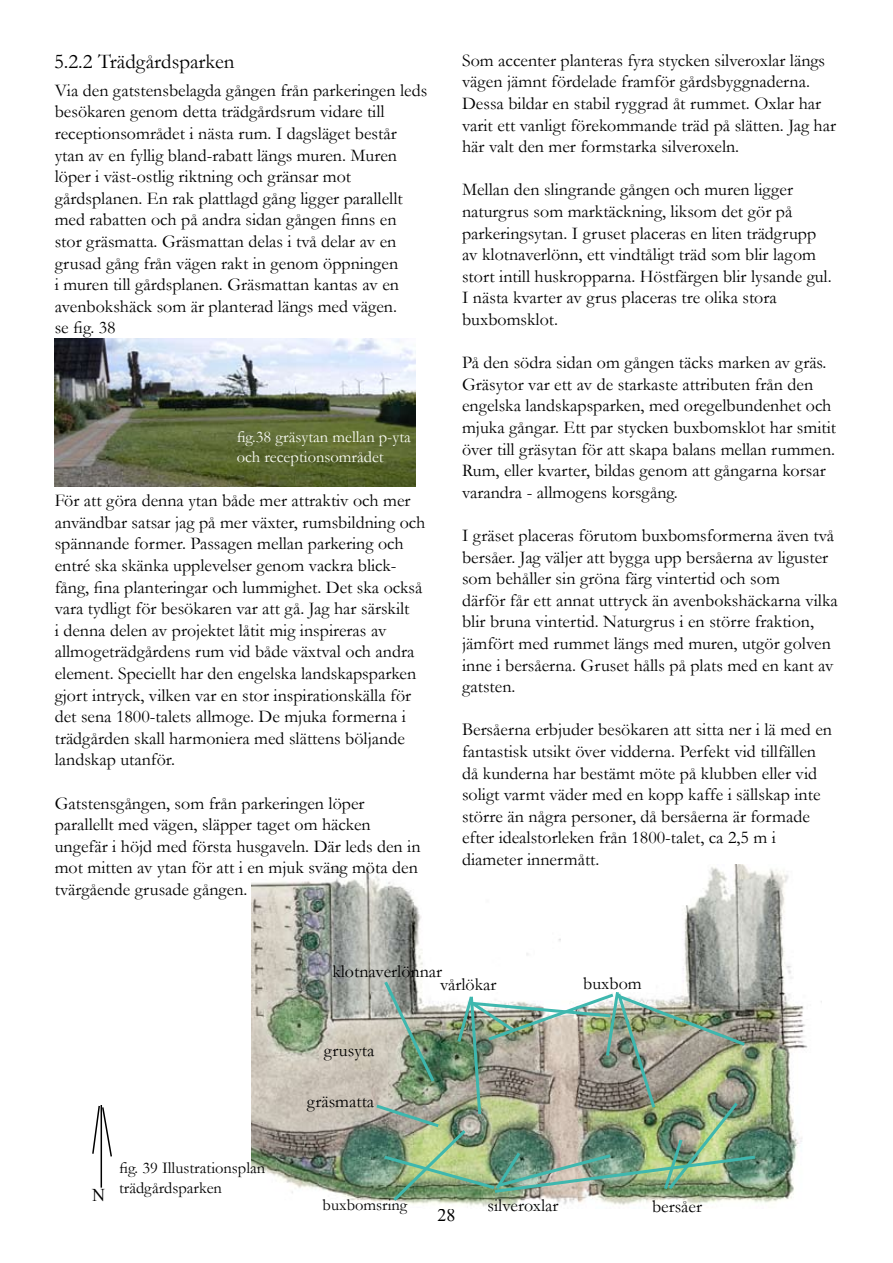
<style>
.page{position:relative;width:893px;height:1263px;background:#fff}
.page>*{position:absolute;margin:0;border:0;box-sizing:border-box;transform-origin:0 0}
.t1{font:21px "Garamond";color:#000}
.t2{font:18px/21.6px "Garamond";color:#000}
.t3{font:18px "Times New Roman";color:#000}
.t4{font:16.5px/19.8px "Garamond";color:#000}
.t5{font:16.5px/19.8px "Garamond";color:#fafcf4}
</style>
<div class="page">
<img style="left:252px;top:864px;width:556px;height:345px">
<img style="left:373px;top:978px;width:385px;height:226px">
<hr style="left:101px;top:1105px;width:1px;height:82px;background:#000">
<svg style="left:92px;top:1105px;width:20px;height:53px"></svg>
<img style="left:54px;top:339px;width:361px;height:147px">
<p class="t1" style="left:54px;top:47px;width:182px">5.2.2 Trädgårdsparken</p>
<p class="t2" style="left:55px;top:79px;width:374px">Via den gatstensbelagda gången från parkeringen leds besökaren genom detta trädgårdsrum vidare till receptionsområdet i nästa rum. I dagsläget består ytan av en fyllig bland-rabatt längs muren. Muren löper i väst-ostlig riktning och gränsar mot gårdsplanen. En rak plattlagd gång ligger parallellt med rabatten och på andra sidan gången finns en stor gräsmatta. Gräsmattan delas i två delar av en grusad gång från vägen rakt in genom öppningen<br>i muren till gårdsplanen. Gräsmattan kantas av en avenbokshäck som är planterad längs med vägen.<br>se fig. 38</p>
<p class="t5" style="left:237px;top:426px;width:176px">fig.38 gräsytan mellan p-yta och receptionsområdet</p>
<p class="t2" style="left:55px;top:489px;width:372px">För att göra denna ytan både mer attraktiv och mer användbar satsar jag på mer växter, rumsbildning och spännande former. Passagen mellan parkering och entré ska skänka upplevelser genom vackra blick&shy;fång, fina planteringar och lummighet. Det ska också vara tydligt för besökaren var att gå. Jag har särskilt<br>i denna delen av projektet låtit mig inspireras av allmogeträdgårdens rum vid både växtval och andra element. Speciellt har den engelska landskapsparken gjort intryck, vilken var en stor inspirationskälla för det sena 1800-talets allmoge. De mjuka formerna i trädgården skall harmoniera med slättens böljande landskap utanför.</p>
<p class="t2" style="left:55px;top:792px;width:367px">Gatstensgången, som från parkeringen löper parallellt med vägen, släpper taget om häcken ungefär i höjd med första husgaveln. Där leds den in mot mitten av ytan för att i en mjuk sväng möta den tvärgående grusade gången.</p>
<p class="t2" style="left:462px;top:49px;width:376px">Som accenter planteras fyra stycken silveroxlar längs vägen jämnt fördelade framför gårdsbyggnaderna.<br>Dessa bildar en stabil ryggrad åt rummet. Oxlar har varit ett vanligt förekommande träd på slätten. Jag har här valt den mer formstarka silveroxeln.</p>
<p class="t2" style="left:462px;top:178px;width:371px">Mellan den slingrande gången och muren ligger naturgrus som marktäckning, liksom det gör på parkeringsytan. I gruset placeras en liten trädgrupp av klotnaverlönn, ett vindtåligt träd som blir lagom stort intill huskropparna. Höstfärgen blir lysande gul.<br>I nästa kvarter av grus placeras tre olika stora buxbomsklot.</p>
<p class="t2" style="left:462px;top:351px;width:375px">På den södra sidan om gången täcks marken av gräs.<br>Gräsytor var ett av de starkaste attributen från den engelska landskapsparken, med oregelbundenhet och mjuka gångar. Ett par stycken buxbomsklot har smitit över till gräsytan för att skapa balans mellan rummen.<br>Rum, eller kvarter, bildas genom att gångarna korsar varandra - allmogens korsgång.</p>
<p class="t2" style="left:462px;top:524px;width:377px">I gräset placeras förutom buxbomsformerna även två bersåer. Jag väljer att bygga upp bersåerna av liguster som behåller sin gröna färg vintertid och som<br>därför får ett annat uttryck än avenbokshäckarna vilka blir bruna vintertid. Naturgrus i en större fraktion, jämfört med rummet längs med muren, utgör golven inne i bersåerna. Gruset hålls på plats med en kant av gatsten.</p>
<p class="t2" style="left:462px;top:718px;width:371px">Bersåerna erbjuder besökaren att sitta ner i lä med en fantastisk utsikt över vidderna. Perfekt vid tillfällen då kunderna har bestämt möte på klubben eller vid soligt varmt väder med en kopp kaffe i sällskap inte större än några personer, då bersåerna är formade efter idealstorleken från 1800-talet, ca 2,5 m i diameter innermått.</p>
<p class="t2" style="left:332px;top:960px;width:111px">klotnaverlönnar</p>
<p class="t2" style="left:440px;top:973px;width:58px">vårlökar</p>
<p class="t2" style="left:583px;top:972px;width:60px">buxbom</p>
<p class="t2" style="left:324px;top:1039px;width:52px">grusyta</p>
<p class="t3" style="left:92px;top:1183px;width:14px">N</p>
<p class="t4" style="left:119px;top:1157px;width:148px">fig. 39 Illustrationsplan trädgårdsparken</p>
<p class="t2" style="left:307px;top:1090px;width:69px">gräsmatta</p>
<p class="t4" style="left:323px;top:1194px;width:86px">buxbomsring</p>
<p class="t2" style="left:652px;top:1195px;width:52px">bersåer</p>
<p class="t2" style="left:488px;top:1194px;width:72px">silveroxlar</p>
<p class="t3" style="left:437px;top:1203px;width:10px">28</p>
</div>
